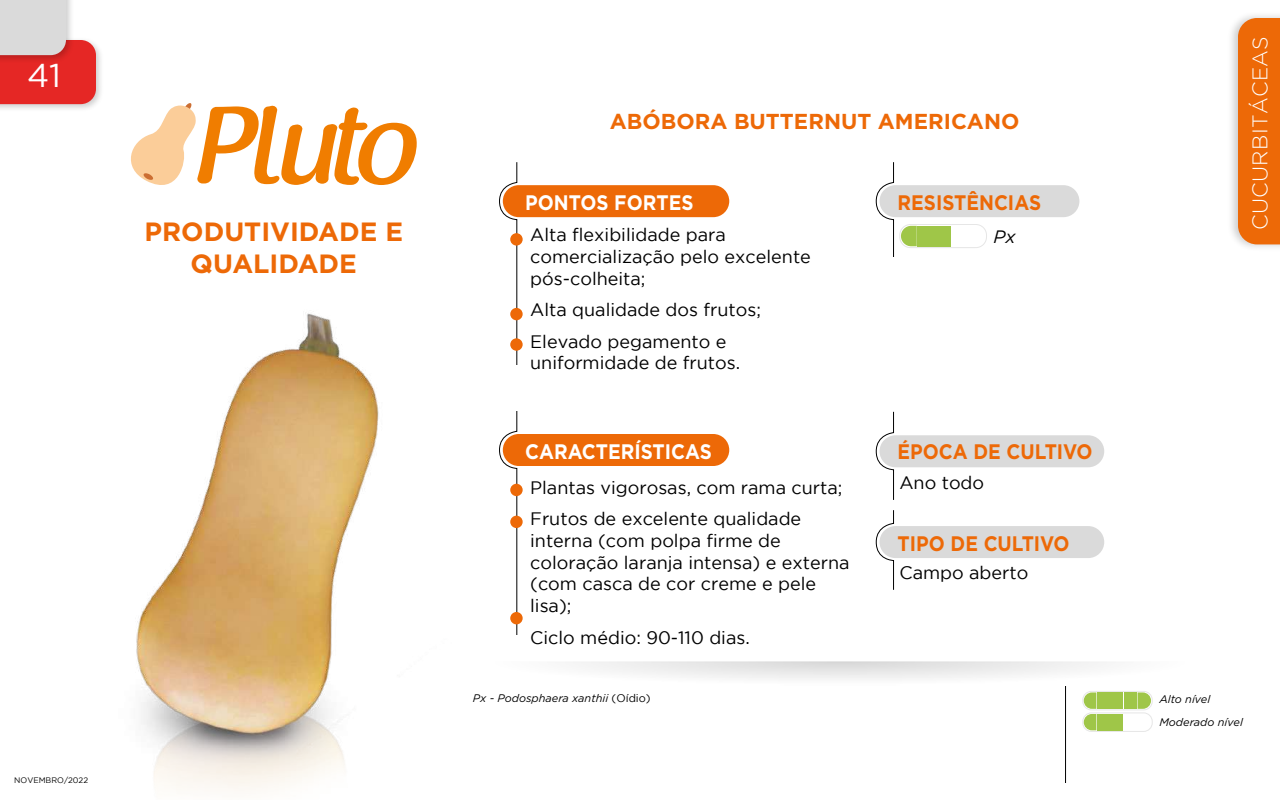
<style>
.page{position:relative;width:1280px;height:800px;background:#fff}
.page>*{position:absolute;margin:0;border:0;box-sizing:border-box;transform-origin:0 0}
.t1{font:33px "Gotham";color:#fff}
.t2{font:700 26.4px/31.7px "Gotham";color:#ed6907;text-align:center}
.t3{font:700 21.6px "Gotham";color:#ed6907}
.t4{font:300 21.1px "Gotham";letter-spacing:.015em;color:#fff}
.t5{font:700 21px "Gotham";color:#ed6907;scale:.9 1}
.t6{font:700 21px "Gotham";color:#fff;scale:.9 1}
.t7{font:18px/21.6px "Gotham";color:#000}
.t8{font:italic 18px "Gotham";color:#000}
.t9{font:italic 11px/23.2px "Gotham";color:#000}
.t10{font:8px "Gotham";color:#000}
.s1{font-style:normal}
</style>
<div class="page">
<div style="left:0;top:36px;width:105px;height:77px;background:#000;opacity:.2"></div>
<svg style="left:0;top:0;width:96px;height:104px;background:#e28281"></svg>
<div style="left:880px;top:185px;width:199px;height:32px;background:#dadada;border-radius:16px"></div>
<svg style="left:876px;top:162px;width:18px;height:95px"></svg>
<div style="left:503px;top:434px;width:226px;height:32px;background:#ed6907;border-radius:16px"></div>
<svg style="left:499px;top:411px;width:18px;height:224px"></svg>
<div style="left:503px;top:185px;width:226px;height:32px;background:#ed6907;border-radius:16px"></div>
<svg style="left:499px;top:162px;width:18px;height:203px"></svg>
<div style="left:510px;top:233px;width:13px;height:13px;background:#ed6907;border-radius:50%"></div>
<div style="left:510px;top:484px;width:13px;height:12px;background:#ed6907;border-radius:50%"></div>
<div style="left:510px;top:516px;width:13px;height:12px;background:#ed6907;border-radius:50%"></div>
<div style="left:1082px;top:691px;width:71px;height:19px;border:1px solid #e6e6e6;border-radius:9px"></div>
<div style="left:1097px;top:692px;width:13px;height:17px;background:#9fc648"></div>
<div style="left:1110px;top:692px;width:13px;height:17px;background:#9fc648"></div>
<svg style="left:1138px;top:692px;width:13px;height:17px"></svg>
<div style="left:1124px;top:692px;width:13px;height:17px;background:#9fc648"></div>
<div style="left:1082px;top:713px;width:71px;height:19px;border:1px solid #e6e6e6;border-radius:9px"></div>
<div style="left:1097px;top:714px;width:13px;height:16px;background:#9fc648"></div>
<svg style="left:1084px;top:692px;width:12px;height:38px"></svg>
<div style="left:1110px;top:714px;width:13px;height:16px;background:#9fc648"></div>
<hr style="left:1065px;top:686px;width:1px;height:97px;background:#000">
<div style="left:510px;top:308px;width:13px;height:12px;background:#ed6907;border-radius:50%"></div>
<div style="left:880px;top:526px;width:224px;height:32px;background:#dadada;border-radius:16px"></div>
<svg style="left:876px;top:510px;width:18px;height:80px"></svg>
<div style="left:880px;top:435px;width:224px;height:32px;background:#dadada;border-radius:16px"></div>
<svg style="left:876px;top:411px;width:18px;height:89px"></svg>
<div style="left:1226px;top:10px;width:54px;height:242px;background:#000;opacity:.2"></div>
<div style="left:1238px;top:18px;width:42px;height:226px;background:#ed6907"></div>
<div style="left:899px;top:224px;width:88px;height:24px;border:1px solid #e6e6e6;border-radius:11px"></div>
<div style="left:917px;top:226px;width:17px;height:20px;background:#9fc648"></div>
<svg style="left:901px;top:226px;width:16px;height:20px"></svg>
<div style="left:934px;top:226px;width:16px;height:20px;background:#9fc648"></div>
<svg style="left:131px;top:103px;width:286px;height:82px"></svg>
<img style="left:136px;top:313px;width:243px;height:478px">
<svg style="left:510px;top:338px;width:13px;height:13px"></svg>
<div style="left:510px;top:612px;width:13px;height:12px;background:#ed6907;border-radius:50%"></div>
<h1 class="t1" style="left:27px;top:61px;width:35px">41</h1>
<h2 class="t2" style="left:145px;top:216px;width:260px">PRODUTIVIDADE E<br>QUALIDADE</h2>
<p class="t10" style="left:14px;top:777px;width:75px">NOVEMBRO/2022</p>
<p class="t3" style="left:610px;top:109px;width:411px">ABÓBORA BUTTERNUT AMERICANO</p>
<p class="t6" style="left:525px;top:191px;width:188px">PONTOS FORTES</p>
<p class="t7" style="left:530px;top:224px;width:282px">Alta flexibilidade para comercialização pelo excelente pós-colheita;</p>
<p class="t7" style="left:530px;top:295px;width:232px;line-height:31.6px">Alta qualidade dos frutos;<br>Elevado pegamento e</p>
<p class="t7" style="left:530px;top:352px;width:211px">uniformidade de frutos.</p>
<p class="t6" style="left:525px;top:440px;width:209px">CARACTERÍSTICAS</p>
<p class="t7" style="left:530px;top:472px;width:314px;line-height:31.6px">Plantas vigorosas, com rama curta;<br>Frutos de excelente qualidade</p>
<p class="t7" style="left:530px;top:530px;width:321px">interna (com polpa firme de coloração laranja intensa) e externa (com casca de cor creme e pele lisa);</p>
<p class="t7" style="left:530px;top:626px;width:221px">Ciclo médio: 90-110 dias.</p>
<p class="t5" style="left:898px;top:190px;width:161px">RESISTÊNCIAS</p>
<p class="t8" style="left:993px;top:229px;width:24px">Px</p>
<p class="t5" style="left:898px;top:440px;width:218px">ÉPOCA DE CULTIVO</p>
<p class="t7" style="left:899px;top:473px;width:86px">Ano todo</p>
<p class="t5" style="left:898px;top:532px;width:193px">TIPO DE CULTIVO</p>
<p class="t7" style="left:899px;top:562px;width:131px">Campo aberto</p>
<p class="t4" style="left:1248px;top:230px;width:195px;rotate:-90deg">CUCURBITÁCEAS</p>
<p class="t9" style="left:473px;top:687px;width:179px">Px - Podosphaera xanthii <span class="s1">(Oídio)</span></p>
<p class="t9" style="left:1159px;top:688px;width:85px">Alto nível<br>Moderado nível</p>
</div>
